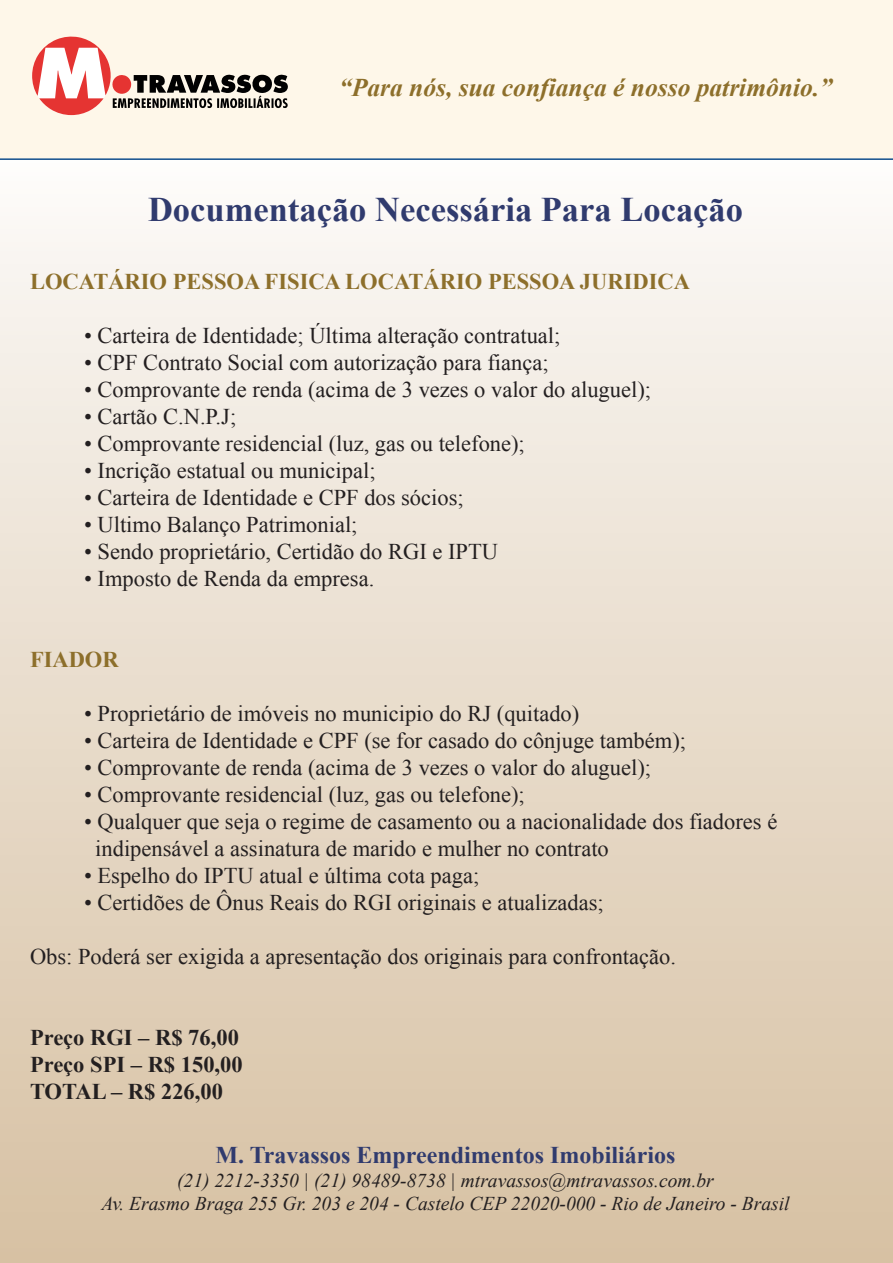
<style>
.page{position:relative;width:893px;height:1263px;background:#fff}
.page>*{position:absolute;margin:0;border:0;box-sizing:border-box;transform-origin:0 0}
.t1{font:700 34.5px "Times New Roman";color:#303b6e}
.t2{font:italic 700 25.5px "Times New Roman";color:#8d6f2b}
.t3{font:700 24px "Times New Roman";color:#303b6e}
.t4{font:22.5px/27px "Times New Roman";color:#231f20}
.t5{font:700 22.5px "Times New Roman";color:#8d6f2b}
.t6{font:700 22.5px/27px "Times New Roman";color:#231f20}
.t7{font:italic 19.5px/23.4px "Times New Roman";color:#231f20;text-align:center}
</style>
<div class="page">
<div style="left:0;top:148px;width:893px;height:1115px;background:linear-gradient(to bottom,#fcfbf9,#d6c0a1)"></div>
<div style="left:0;top:0;width:893px;height:160px;background:#fef7e9"></div>
<svg style="left:32px;top:36px;width:256px;height:79px;background:#d8bdb4"></svg>
<p class="t2" style="left:339px;top:70px;width:495px">“Para nós, sua confiança é nosso patrimônio.”</p>
<h1 class="t1" style="left:148px;top:185px;width:596px">Documentação Necessária Para Locação</h1>
<p class="t5" style="left:30px;top:266px;width:661px">LOCATÁRIO PESSOA FISICA LOCATÁRIO PESSOA JURIDICA</p>
<p class="t4" style="left:84px;top:322px;width:478px">• Carteira de Identidade; Última alteração contratual;</p>
<p class="t4" style="left:84px;top:349px;width:466px">• CPF Contrato Social com autorização para fiança;</p>
<p class="t4" style="left:84px;top:376px;width:569px">• Comprovante de renda (acima de 3 vezes o valor do aluguel);</p>
<p class="t4" style="left:84px;top:403px;width:154px">• Cartão C.N.P.J;</p>
<p class="t4" style="left:84px;top:430px;width:442px">• Comprovante residencial (luz, gas ou telefone);</p>
<p class="t4" style="left:84px;top:457px;width:293px">• Incrição estatual ou municipal;</p>
<p class="t4" style="left:84px;top:484px;width:381px">• Carteira de Identidade e CPF dos sócios;</p>
<p class="t4" style="left:84px;top:511px;width:275px">• Ultimo Balanço Patrimonial;</p>
<p class="t4" style="left:84px;top:538px;width:416px">• Sendo proprietário, Certidão do RGI e IPTU</p>
<p class="t4" style="left:84px;top:565px;width:292px">• Imposto de Renda da empresa.</p>
<p class="t5" style="left:30px;top:644px;width:90px">FIADOR</p>
<p class="t4" style="left:84px;top:700px;width:497px">• Proprietário de imóveis no municipio do RJ (quitado)</p>
<p class="t4" style="left:84px;top:727px;width:604px">• Carteira de Identidade e CPF (se for casado do cônjuge também);</p>
<p class="t4" style="left:84px;top:754px;width:569px">• Comprovante de renda (acima de 3 vezes o valor do aluguel);</p>
<p class="t4" style="left:84px;top:781px;width:442px">• Comprovante residencial (luz, gas ou telefone);</p>
<p class="t4" style="left:95px;top:808px;width:684px;text-indent:-11px">• Qualquer que seja o regime de casamento ou a nacionalidade dos fiadores é indipensável a assinatura de marido e mulher no contrato</p>
<p class="t4" style="left:84px;top:862px;width:397px">• Espelho do IPTU atual e última cota paga;</p>
<p class="t4" style="left:84px;top:889px;width:521px">• Certidões de Ônus Reais do RGI originais e atualizadas;</p>
<p class="t4" style="left:30px;top:943px;width:648px">Obs: Poderá ser exigida a apresentação dos originais para confrontação.</p>
<p class="t6" style="left:30px;top:1024px;width:214px">Preço RGI – R$ 76,00<br>Preço SPI – R$ 150,00<br>TOTAL – R$ 226,00</p>
<p class="t3" style="left:215px;top:1139px;width:462px">M. Travassos Empreendimentos Imobiliários</p>
<p class="t7" style="left:101px;top:1168px;width:690px">(21) 2212-3350 | (21) 98489-8738 | mtravassos@mtravassos.com.br<br>Av. Erasmo Braga 255 Gr. 203 e 204 - Castelo CEP 22020-000 - Rio de Janeiro - Brasil</p>
</div>
